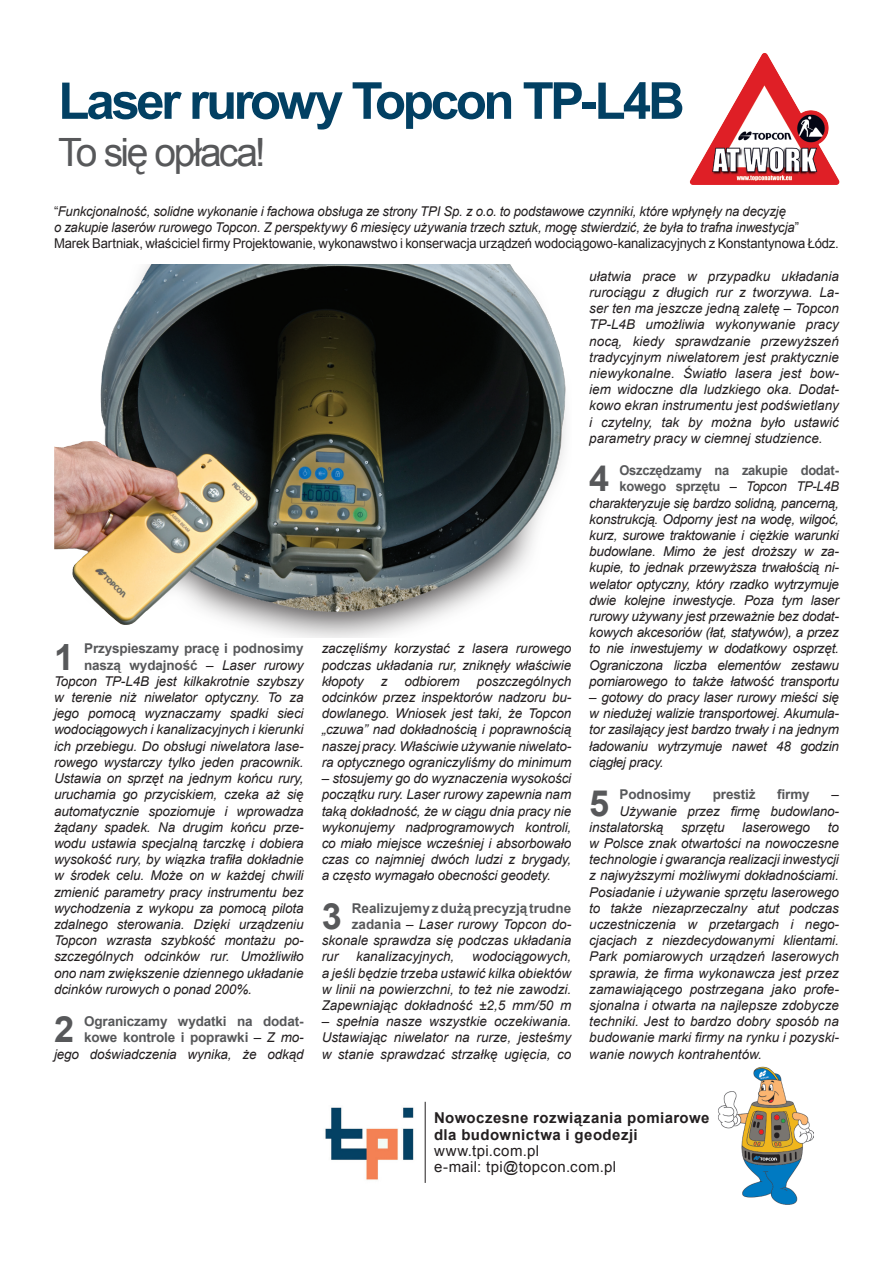
<style>
.page{position:relative;width:893px;height:1263px;background:#fff}
.page>*{position:absolute;margin:0;border:0;box-sizing:border-box;transform-origin:0 0}
.main_title{font:700 51px "Arial";letter-spacing:-.065em;color:#024063}
.main_title-2{font:39px "Arial";letter-spacing:-.065em;color:#57585a}
.tekst{font:700 36.15px "Arial";color:#57585a}
.main_text{font:700 15px/16.2px "Arial";letter-spacing:.03em;color:#231f20}
.main_text-2{font:15px "Arial";letter-spacing:.025em;color:#231f20}
.tekst-2{font:italic 13.5px/16.2px "Arial";letter-spacing:-.01em;color:#231f20;text-align:justify}
.tekst-3{font:italic 13.5px/16.2px "Arial";letter-spacing:-.01em;color:#231f20;text-align:right;scale:.96 1}
.main_text-3{font:italic 13.5px "Arial";letter-spacing:-.01em;color:#231f20}
.tekst-4{font:700 13.5px/16.2px "Arial";letter-spacing:-.01em;color:#57585a;text-align:right}
.main_text-4{font:13.5px "Arial";letter-spacing:-.015em;color:#231f20}
.tekst-5{font:13.5px "Arial";color:#231f20}
.s1{font-style:normal}
.s2{font-weight:400;color:#231f20}
.s3{font-weight:400;font-style:italic;color:#231f20}
.s4{font-weight:700;font-style:normal;color:#57585a}
</style>
<div class="page">
<img style="left:325px;top:1107px;width:89px;height:73px">
<hr style="left:425px;top:1102px;width:1px;height:81px;background:#231f20">
<svg style="left:755px;top:53px;width:9px;height:13px"></svg>
<img style="left:718px;top:1066px;width:95px;height:138px">
<img style="left:54px;top:264px;width:512px;height:373px">
<p class="main_title" style="left:58px;top:67px;width:628px">Laser rurowy Topcon TP-L4B</p>
<p class="main_title-2" style="left:58px;top:126px;width:209px">To się opłaca!</p>
<p class="main_text-3" style="left:54px;top:203px;width:733px"><span class="s1">“</span>Funkcjonalność, solidne wykonanie i fachowa obsługa ze strony TPI Sp. z o.o. to podstawowe czynniki, które wpłynęły na decyzję</p>
<p class="main_text-3" style="left:54px;top:219px;width:746px">o zakupie laserów rurowego Topcon. Z perspektywy 6 miesięcy używania trzech sztuk, mogę stwierdzić, że była to trafna inwestycja<span class="s1">”</span></p>
<p class="main_text-4" style="left:54px;top:235px;width:786px">Marek Bartniak, właściciel firmy Projektowanie, wykonawstwo i konserwacja urządzeń wodociągowo-kanalizacyjnych z Konstantynowa Łódz.</p>
<p class="tekst" style="left:54px;top:633px;width:22px">1</p>
<p class="tekst-4" style="left:84px;top:641px;width:221px">Przyspieszamy pracę i podnosimy</p>
<p class="tekst-4" style="left:84px;top:657px;width:221px">naszą wydajność <span class="s2">–</span> <span class="s3">Laser rurowy</span></p>
<p class="tekst-2" style="left:54px;top:673px;width:251px">Topcon TP-L4B jest kilkakrotnie szybszy</p>
<p class="tekst-2" style="left:54px;top:689px;width:251px">w terenie niż niwelator optyczny. To za</p>
<p class="tekst-2" style="left:54px;top:706px;width:251px">jego pomocą wyznaczamy spadki sieci</p>
<p class="tekst-2" style="left:54px;top:722px;width:251px">wodociągowych i kanalizacyjnych i kierunki</p>
<p class="tekst-2" style="left:54px;top:738px;width:251px">ich przebiegu. Do obsługi niwelatora lase-</p>
<p class="tekst-2" style="left:54px;top:754px;width:251px">rowego wystarczy tylko jeden pracownik.</p>
<p class="tekst-2" style="left:54px;top:770px;width:251px">Ustawia on sprzęt na jednym końcu rury,</p>
<p class="tekst-2" style="left:54px;top:787px;width:251px">uruchamia go przyciskiem, czeka aż się</p>
<p class="tekst-2" style="left:54px;top:803px;width:251px">automatycznie spoziomuje i wprowadza</p>
<p class="tekst-2" style="left:54px;top:819px;width:251px">żądany spadek. Na drugim końcu prze-</p>
<p class="tekst-2" style="left:54px;top:835px;width:251px">wodu ustawia specjalną tarczkę i dobiera</p>
<p class="tekst-2" style="left:54px;top:851px;width:251px">wysokość rury, by wiązka trafiła dokładnie</p>
<p class="tekst-2" style="left:54px;top:868px;width:251px">w środek celu. Może on w każdej chwili</p>
<p class="tekst-2" style="left:54px;top:884px;width:251px">zmienić parametry pracy instrumentu bez</p>
<p class="tekst-2" style="left:54px;top:900px;width:251px">wychodzenia z wykopu za pomocą pilota</p>
<p class="tekst-2" style="left:54px;top:916px;width:251px">zdalnego sterowania. Dzięki urządzeniu</p>
<p class="tekst-2" style="left:54px;top:932px;width:251px">Topcon wzrasta szybkość montażu po-</p>
<p class="tekst-2" style="left:54px;top:949px;width:251px">szczególnych odcinków rur. Umożliwiło</p>
<p class="tekst-2" style="left:54px;top:965px;width:251px">ono nam zwiększenie dziennego układanie</p>
<p class="tekst-2" style="left:54px;top:981px;width:199px">dcinków rurowych o ponad 200%.</p>
<p class="tekst" style="left:54px;top:1006px;width:22px">2</p>
<p class="tekst-4" style="left:54px;top:1014px;width:251px">Ograniczamy wydatki na dodat&shy;kowe kontrole i poprawki <span class="s2">–</span> <span class="s3">Z mo-<br>jego doświadczenia wynika, że odkąd</span></p>
<p class="tekst-2" style="left:322px;top:641px;width:251px">zaczęliśmy korzystać z lasera rurowego podczas układania rur, zniknęły właściwie kłopoty</p>
<p class="tekst-2" style="left:322px;top:673px;width:251px;text-indent:155px">poszczególnych odcinków przez inspektorów nadzoru bu&shy;dowlanego. Wniosek jest taki, że Topcon „czuwa” nad dokładnością i poprawnością naszej pracy. Właściwie używanie niwelato&shy;ra optycznego ograniczyliśmy do minimum</p>
<p class="tekst-2" style="left:322px;top:770px;width:251px">– stosujemy go do wyznaczenia wysokości początku rury. Laser rurowy zapewnia nam taką dokładność, że w ciągu dnia pracy nie wykonujemy nadprogramowych kontroli, co miało miejsce wcześniej i absorbowało czas co najmniej dwóch ludzi z brygady, a często wymagało obecności geodety.</p>
<p class="tekst" style="left:322px;top:892px;width:22px">3</p>
<p class="tekst-4" style="left:352px;top:900px;width:221px">Realizujemy z dużą precyzją trudne</p>
<p class="tekst-2" style="left:381px;top:673px;width:8px">z</p>
<p class="tekst-2" style="left:405px;top:673px;width:57px">odbiorem</p>
<p class="tekst-2" style="left:352px;top:916px;width:220px"><span class="s4">zadania</span> <span class="s1">–</span> Laser rurowy Topcon do-</p>
<p class="tekst-2" style="left:322px;top:932px;width:251px">skonale sprawdza się podczas układania</p>
<p class="tekst-2" style="left:322px;top:949px;width:18px">rur</p>
<p class="tekst-2" style="left:356px;top:949px;width:100px">kanalizacyjnych,</p>
<p class="tekst-2" style="left:322px;top:949px;width:251px;text-indent:151px">wodociągowych, a jeśli będzie trzeba ustawić kilka obiektów w linii na powierzchni, to też nie zawodzi.<br>Zapewniając dokładność ±2,5 mm/50 m</p>
<p class="tekst-2" style="left:322px;top:1013px;width:251px">– spełnia nasze wszystkie oczekiwania.<br>Ustawiając niwelator na rurze, jesteśmy w stanie sprawdzać strzałkę ugięcia, co</p>
<p class="tekst-2" style="left:589px;top:268px;width:251px">ułatwia prace w przypadku układania rurociągu z długich rur z tworzywa. La&shy;ser ten ma jeszcze jedną zaletę – Topcon TP-L4B umożliwia wykonywanie pracy nocą, kiedy sprawdzanie przewyższeń tradycyjnym niwelatorem jest praktycznie niewykonalne. Światło lasera jest bow&shy;iem widoczne dla ludzkiego oka. Dodat&shy;kowo ekran instrumentu jest podświetlany i czytelny, tak by można było ustawić parametry pracy w ciemnej studzience.</p>
<p class="tekst" style="left:589px;top:455px;width:22px">4</p>
<p class="tekst-3" style="left:589px;top:463px;width:262px"><span class="s4">Oszczędzamy na zakupie dodat&shy;kowego sprzętu</span> <span class="s1">–</span> Topcon TP-L4B charakteryzuje się bardzo solidną, pancerną, konstrukcją. Odporny jest na wodę, wilgoć, kurz, surowe traktowanie i ciężkie warunki budowlane. Mimo że jest droższy w za&shy;kupie, to jednak przewyższa trwałością ni&shy;welator optyczny, który rzadko wytrzymuje dwie kolejne inwestycje. Poza tym laser rurowy używany jest przeważnie bez dodat&shy;kowych akcesoriów (łat, statywów), a przez to nie inwestujemy w dodatkowy osprzęt.<br>Ograniczona liczba elementów zestawu pomiarowego to także łatwość transportu</p>
<p class="tekst-2" style="left:589px;top:689px;width:251px">– gotowy do pracy laser rurowy mieści się w niedużej walizie transportowej. Akumula&shy;tor zasilający jest bardzo trwały i na jednym ładowaniu wytrzymuje nawet 48 godzin ciągłej pracy.</p>
<p class="tekst" style="left:589px;top:779px;width:22px">5</p>
<p class="tekst-4" style="left:619px;top:787px;width:73px">Podnosimy</p>
<p class="tekst-4" style="left:713px;top:787px;width:44px">prestiż</p>
<p class="tekst-4" style="left:777px;top:787px;width:34px">firmy</p>
<p class="tekst-5" style="left:831px;top:786px;width:9px">–</p>
<p class="tekst-2" style="left:619px;top:803px;width:221px">Używanie przez firmę budowlano-</p>
<p class="tekst-2" style="left:589px;top:819px;width:76px">instalatorską</p>
<p class="tekst-2" style="left:681px;top:819px;width:45px">sprzętu</p>
<p class="tekst-2" style="left:742px;top:819px;width:69px">laserowego</p>
<p class="tekst-2" style="left:589px;top:819px;width:251px;text-indent:238px">to w Polsce znak otwartości na nowoczesne technologie i gwarancja realizacji inwestycji z najwyższymi możliwymi dokładnościami.<br>Posiadanie i używanie sprzętu laserowego to także niezaprzeczalny atut podczas uczestniczenia w przetargach i nego&shy;cjacjach z niezdecydowanymi klientami.<br>Park pomiarowych urządzeń laserowych sprawia, że firma wykonawcza jest przez zamawiającego postrzegana jako profe&shy;sjonalna i otwarta na najlepsze zdobycze techniki. Jest to bardzo dobry sposób na budowanie marki firmy na rynku i pozyski&shy;wanie nowych kontrahentów.</p>
<p class="main_text" style="left:434px;top:1110px;width:277px">Nowoczesne rozwiązania pomiarowe dla budownictwa i geodezji</p>
<p class="main_text-2" style="left:434px;top:1141px;width:107px">www.tpi.com.pl</p>
<p class="main_text-2" style="left:434px;top:1157px;width:184px">e-mail: tpi@topcon.com.pl</p>
</div>
